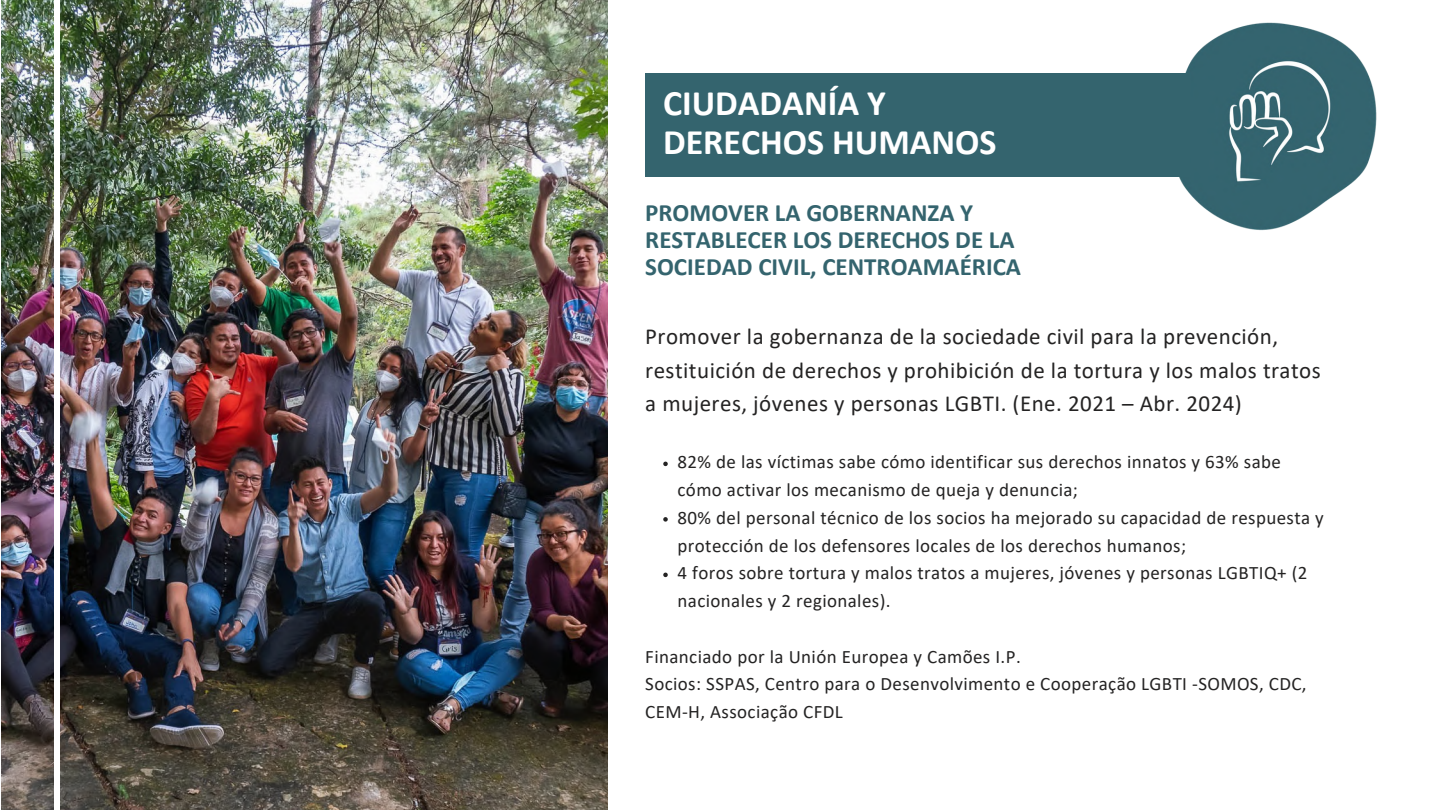
<style>
.page{position:relative;width:1440px;height:810px;background:#fff}
.page>*{position:absolute;margin:0;border:0;box-sizing:border-box;transform-origin:0 0}
.t1{font:700 36px "Calibri";color:#fff}
.t2{font:700 25px/27px "Calibri";color:#34646e}
.t3{font:23px/33.8px "Calibri";letter-spacing:.02em;color:#242323}
.t4{font:19px/27.8px "Calibri";letter-spacing:.02em;color:#242323}
</style>
<div class="page">
<img style="left:2px;top:0;width:606px;height:810px">
<div style="left:54px;top:0;width:6px;height:810px;background:#fff"></div>
<svg style="left:663px;top:462px;width:5px;height:4px"></svg>
<svg style="left:663px;top:517px;width:5px;height:5px"></svg>
<svg style="left:663px;top:573px;width:5px;height:4px"></svg>
<img style="left:1155px;top:22px;width:222px;height:209px">
<div style="left:645px;top:73px;width:545px;height:103px;background:#34646e"></div>
<p class="t1" style="left:663px;top:88px;width:224px">CIUDADANÍA Y</p>
<p class="t1" style="left:663px;top:127px;width:335px">DERECHOS HUMANOS</p>
<p class="t2" style="left:645px;top:201px;width:377px">PROMOVER LA GOBERNANZA Y<br>RESTABLECER LOS DERECHOS DE LA<br>SOCIEDAD CIVIL, CENTROAMAÉRICA</p>
<p class="t3" style="left:645px;top:321px;width:677px">Promover la gobernanza de la sociedade civil para la prevención, restituición de derechos y prohibición de la tortura y los malos tratos a mujeres, jóvenes y personas LGBTI. (Ene. 2021 – Abr. 2024)</p>
<p class="t4" style="left:678px;top:450px;width:605px">82% de las víctimas sabe cómo identificar sus derechos innatos y 63% sabe cómo activar los mecanismo de queja y denuncia;</p>
<p class="t4" style="left:678px;top:505px;width:648px">80% del personal técnico de los socios ha mejorado su capacidad de respuesta y protección de los defensores locales de los derechos humanos;</p>
<p class="t4" style="left:678px;top:561px;width:631px">4 foros sobre tortura y malos tratos a mujeres, jóvenes y personas LGBTIQ+ (2 nacionales y 2 regionales).</p>
<p class="t4" style="left:645px;top:644px;width:377px">Financiado por la Unión Europea y Camões I.P.</p>
<p class="t4" style="left:645px;top:672px;width:663px">Socios: SSPAS, Centro para o Desenvolvimento e Cooperação LGBTI -SOMOS, CDC,<br>CEM-H, Associação CFDL</p>
</div>
